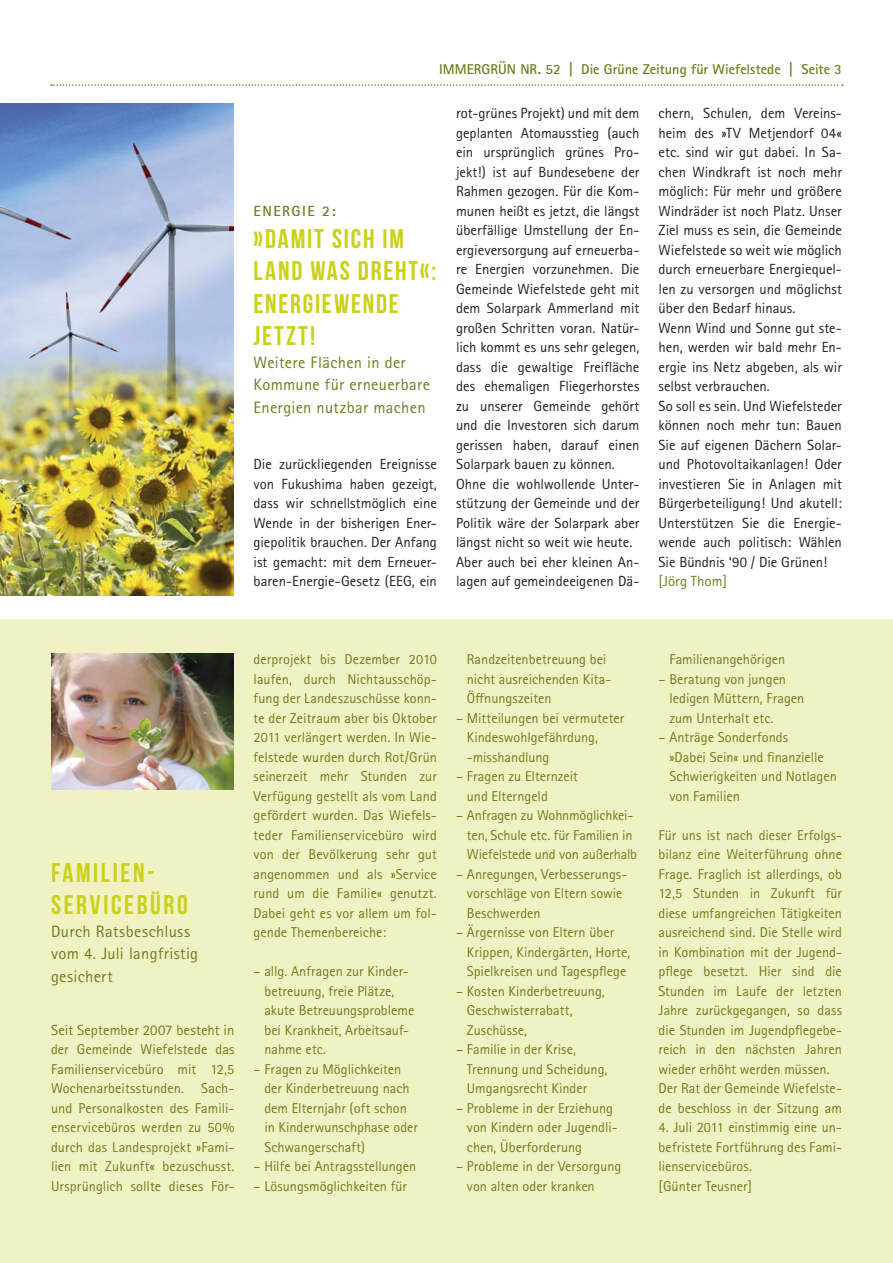
<style>
.page{position:relative;width:893px;height:1263px;background:#fff}
.page>*{position:absolute;margin:0;border:0;box-sizing:border-box;transform-origin:0 0}
.t1{font:27px/32.4px "Bebas Neue";letter-spacing:.075em;color:#cad217}
.t2{font:27px/32.4px "Bebas Neue";letter-spacing:.095em;color:#cad217}
.t3{font:16.5px/22.5px "Rotis Sans Serif Std";letter-spacing:.02em;color:#6d7e1c}
.Fließtext{font:14.7px/19.5px "Rotis Sans Serif Std";color:#212125;text-align:justify}
.Fließtext-2{font:14.7px "Rotis Sans Serif Std";letter-spacing:.005em;color:#6d7e1c}
.Fließtext-3{font:700 14.7px "Rotis Sans Serif Pro";letter-spacing:.1em;color:#6d7e1c}
.Fließtext-4{font:14.25px/19.5px "Rotis Sans Serif Std";color:#6d7e1c}
.Fließtext-5{font:700 14.25px "Rotis Sans Serif Pro";color:#6d7e1c}
</style>
<div class="page">
<svg style="left:51px;top:84px;width:792px;height:2px"></svg>
<div style="left:0;top:619px;width:893px;height:644px;background:#f0f2c4"></div>
<img style="left:0;top:103px;width:233px;height:492px">
<img style="left:51px;top:653px;width:183px;height:136px">
<p class="Fließtext-5" style="left:439px;top:60px;width:404px">IMMERGRÜN NR. 52 | Die Grüne Zeitung für Wiefelstede | Seite 3</p>
<p class="Fließtext-3" style="left:254px;top:201px;width:84px">ENERGIE 2:</p>
<p class="t1" style="left:254px;top:222px;width:184px">»DAMIT SICH IM<br>LAND WAS DREHT«:<br>ENERGIEWENDE<br>JETZT!</p>
<p class="t3" style="left:254px;top:351px;width:178px">Weitere Flächen in der<br>Kommune für erneuerbare<br>Energien nutzbar machen</p>
<p class="Fließtext" style="left:254px;top:454px;width:185px">Die zurückliegenden Ereignisse von Fukushima haben gezeigt, dass wir schnellstmöglich eine Wende in der bisherigen Ener&shy;giepolitik brauchen. Der Anfang ist gemacht: mit dem Erneuer&shy;baren-Energie-Gesetz (EEG, ein</p>
<p class="Fließtext" style="left:456px;top:103px;width:185px">rot-grünes Projekt) und mit dem geplanten Atomausstieg (auch ein ursprünglich grünes Pro&shy;jekt!) ist auf Bundesebene der Rahmen gezogen. Für die Kom&shy;munen heißt es jetzt, die längst überfällige Umstellung der En&shy;ergieversorgung auf erneuerba&shy;re Energien vorzunehmen. Die Gemeinde Wiefelstede geht mit dem Solarpark Ammerland mit großen Schritten voran. Natür&shy;lich kommt es uns sehr gelegen, dass die gewaltige Freifläche des ehemaligen Fliegerhorstes zu unserer Gemeinde gehört und die Investoren sich darum gerissen haben, darauf einen Solarpark bauen zu können.</p>
<p class="Fließtext" style="left:456px;top:474px;width:185px">Ohne die wohlwollende Unter&shy;stützung der Gemeinde und der Politik wäre der Solarpark aber längst nicht so weit wie heute.</p>
<p class="Fließtext" style="left:456px;top:552px;width:185px">Aber auch bei eher kleinen An&shy;lagen auf gemeindeeigenen Dä-</p>
<p class="Fließtext" style="left:659px;top:103px;width:185px">chern, Schulen, dem Vereins&shy;heim des »TV Metjendorf 04« etc. sind wir gut dabei. In Sa&shy;chen Windkraft ist noch mehr möglich: Für mehr und größere Windräder ist noch Platz. Unser Ziel muss es sein, die Gemeinde Wiefelstede so weit wie möglich durch erneuerbare Energiequel&shy;len zu versorgen und möglichst über den Bedarf hinaus.</p>
<p class="Fließtext" style="left:659px;top:318px;width:185px">Wenn Wind und Sonne gut ste&shy;hen, werden wir bald mehr En&shy;ergie ins Netz abgeben, als wir selbst verbrauchen.</p>
<p class="Fließtext" style="left:659px;top:396px;width:185px">So soll es sein. Und Wiefelsteder können noch mehr tun: Bauen Sie auf eigenen Dächern Solar&shy;und Photovoltaikanlagen! Oder investieren Sie in Anlagen mit Bürgerbeteiligung! Und akutell:<br>Unterstützen Sie die Energie&shy;wende auch politisch: Wählen Sie Bündnis ‘90 / Die Grünen!</p>
<p class="Fließtext-2" style="left:659px;top:572px;width:70px">[Jörg Thom]</p>
<p class="t2" style="left:51px;top:856px;width:138px">FAMILIEN-<br>SERVICEBÜRO</p>
<p class="t3" style="left:51px;top:920px;width:149px">Durch Ratsbeschluss vom 4. Juli langfristig gesichert</p>
<p class="Fließtext-2" style="left:51px;top:1021px;width:185px">Seit September 2007 besteht in</p>
<p class="Fließtext-4" style="left:51px;top:1040px;width:185px;text-align:justify">der Gemeinde Wiefelstede das Familienservicebüro mit 12,5<br>Wochenarbeitsstunden. Sach&shy;und Personalkosten des Famili&shy;enservicebüros werden zu 50% durch das Landesprojekt »Fami&shy;lien mit Zukunft« bezuschusst.<br>Ursprünglich sollte dieses För-</p>
<p class="Fließtext-4" style="left:254px;top:650px;width:185px;text-align:justify">derprojekt bis Dezember 2010 laufen, durch Nichtausschöp&shy;fung der Landeszuschüsse konn&shy;te der Zeitraum aber bis Oktober 2011 verlängert werden. In Wie&shy;felstede wurden durch Rot/Grün seinerzeit mehr Stunden zur Verfügung gestellt als vom Land gefördert wurden. Das Wiefels&shy;teder Familienservicebüro wird von der Bevölkerung sehr gut angenommen und als »Service rund um die Familie« genutzt.<br>Dabei geht es vor allem um fol&shy;gende Themenbereiche:</p>
<p class="Fließtext-4" style="left:264px;top:962px;width:151px;text-indent:-11px">– allg. Anfragen zur Kinder&shy;betreuung, freie Plätze, akute Betreuungsprobleme bei Krankheit, Arbeitsauf&shy;nahme etc.</p>
<p class="Fließtext-4" style="left:264px;top:1059px;width:155px;text-indent:-11px">– Fragen zu Möglichkeiten der Kinderbetreuung nach dem Elternjahr (oft schon in Kinderwunschphase oder<br>Schwangerschaft)</p>
<p class="Fließtext-4" style="left:254px;top:1157px;width:164px">– Hilfe bei Antragsstellungen</p>
<p class="Fließtext-4" style="left:254px;top:1176px;width:155px">– Lösungsmöglichkeiten für</p>
<p class="Fließtext-4" style="left:467px;top:650px;width:146px">Randzeitenbetreuung bei nicht ausreichenden Kita-<br>Öffnungszeiten</p>
<p class="Fließtext-4" style="left:467px;top:708px;width:159px;text-indent:-11px">– Mitteilungen bei vermuteter<br>Kindeswohlgefährdung, -misshandlung</p>
<p class="Fließtext-4" style="left:467px;top:767px;width:113px;text-indent:-11px">– Fragen zu Elternzeit und Elterngeld</p>
<p class="Fließtext-4" style="left:467px;top:806px;width:172px;text-indent:-11px">– Anfragen zu Wohnmöglichkei&shy;ten, Schule etc. für Familien in<br>Wiefelstede und von außerhalb</p>
<p class="Fließtext-4" style="left:467px;top:864px;width:162px;text-indent:-11px">– Anregungen, Verbesserungs&shy;vorschläge von Eltern sowie<br>Beschwerden</p>
<p class="Fließtext-4" style="left:467px;top:923px;width:165px;text-indent:-11px">– Ärgernisse von Eltern über<br>Krippen, Kindergärten, Horte,<br>Spielkreisen und Tagespflege</p>
<p class="Fließtext-4" style="left:467px;top:981px;width:139px;text-indent:-11px">– Kosten Kinderbetreuung,<br>Geschwisterrabatt,<br>Zuschüsse,</p>
<p class="Fließtext-4" style="left:467px;top:1040px;width:142px;text-indent:-11px">– Familie in der Krise,<br>Trennung und Scheidung,<br>Umgangsrecht Kinder</p>
<p class="Fließtext-4" style="left:467px;top:1098px;width:152px;text-indent:-11px">– Probleme in der Erziehung von Kindern oder Jugendli&shy;chen, Überforderung</p>
<p class="Fließtext-4" style="left:467px;top:1157px;width:156px;text-indent:-11px">– Probleme in der Versorgung von alten oder kranken</p>
<p class="Fließtext-4" style="left:669px;top:650px;width:117px">Familienangehörigen</p>
<p class="Fließtext-4" style="left:669px;top:669px;width:136px;text-indent:-11px">– Beratung von jungen ledigen Müttern, Fragen zum Unterhalt etc.</p>
<p class="Fließtext-4" style="left:669px;top:728px;width:169px;text-indent:-11px">– Anträge Sonderfonds<br>»Dabei Sein« und finanzielle<br>Schwierigkeiten und Notlagen von Familien</p>
<p class="Fließtext-4" style="left:659px;top:825px;width:185px;text-align:justify">Für uns ist nach dieser Erfolgs&shy;bilanz eine Weiterführung ohne Frage. Fraglich ist allerdings, ob 12,5 Stunden in Zukunft für diese umfangreichen Tätigkeiten ausreichend sind. Die Stelle wird in Kombination mit der Jugend&shy;pflege besetzt. Hier sind die Stunden im Laufe der letzten Jahre zurückgegangen, so dass die Stunden im Jugendpflegebe&shy;reich in den nächsten Jahren wieder erhöht werden müssen.</p>
<p class="Fließtext-4" style="left:659px;top:1079px;width:185px">Der Rat der Gemeinde Wiefelste&shy;de beschloss in der Sitzung am</p>
<p class="Fließtext-4" style="left:659px;top:1118px;width:185px;text-align:justify">4. Juli 2011 einstimmig eine un&shy;befristete Fortführung des Fami&shy;lienservicebüros.</p>
<p class="Fließtext-4" style="left:659px;top:1176px;width:95px">[Günter Teusner]</p>
</div>
